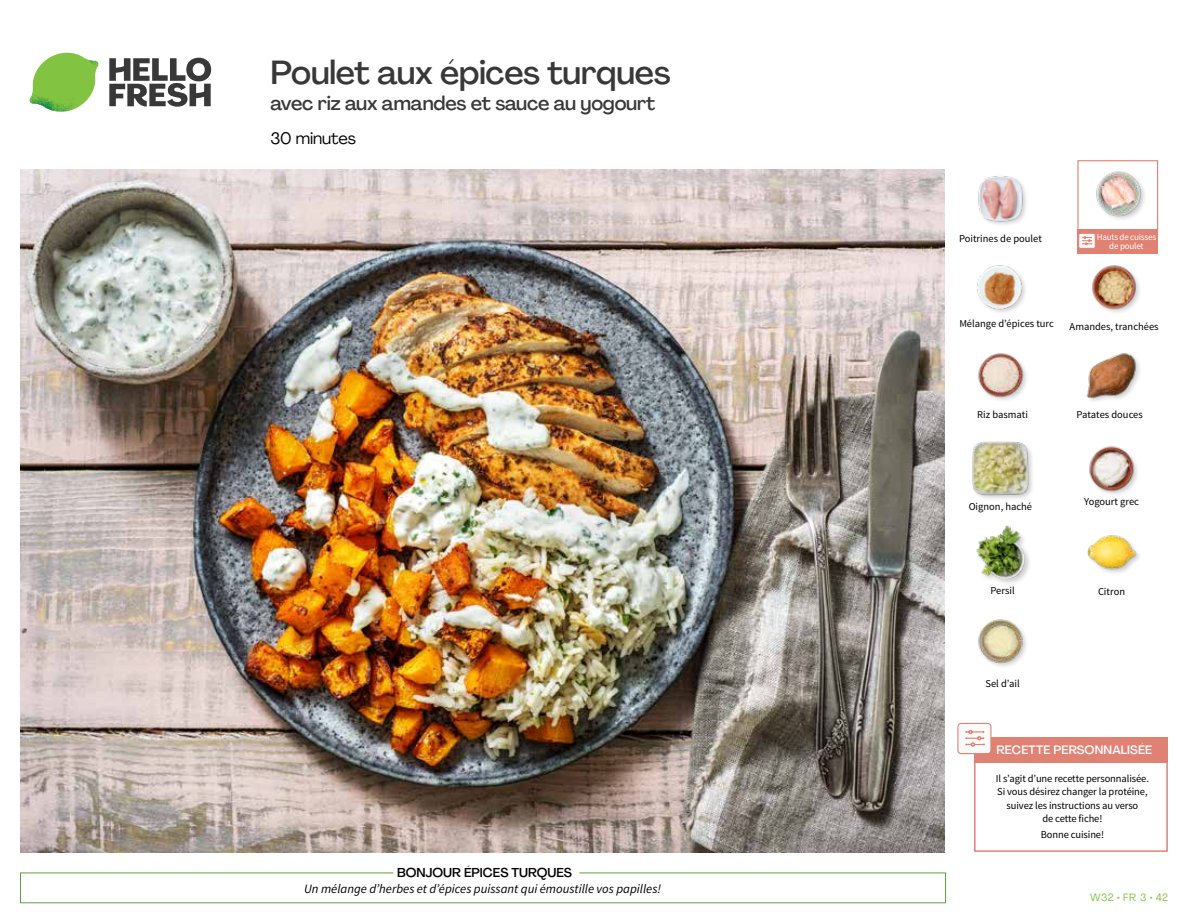
<style>
.page{position:relative;width:1188px;height:918px;background:#fff}
.page>*{position:absolute;margin:0;border:0;box-sizing:border-box;transform-origin:0 0}
.t1{font:500 33px "Agrandir";letter-spacing:-.01em;color:#383839}
.t2{font:500 19.5px "Agrandir";letter-spacing:-.01em;color:#383839}
.t3{font:16.5px "Agrandir";letter-spacing:-.01em;color:#000}
.t4{font:italic 12.75px "Source Sans Pro";color:#000}
.t5{font:500 12.75px "Agrandir";color:#000}
.t6{font:500 12px "Agrandir";letter-spacing:.01em;color:#fff}
.t7{font:10.5px/13.5px "Source Sans Pro";letter-spacing:-.01em;color:#000;text-align:center}
.t8{font:10.5px "Agrandir";letter-spacing:.05em;color:#82c341}
.t9{font:9px/9px "Source Sans Pro";letter-spacing:-.02em;color:#fff;text-align:center}
</style>
<div class="page">
<div style="left:1077px;top:160px;width:81px;height:72px;border:1px solid #df8273"></div>
<div style="left:1077px;top:229px;width:81px;height:25px;background:#df8273"></div>
<div style="left:1079px;top:233px;width:16px;height:15px;background:#fafafa;border-radius:2px"></div>
<div style="left:1078px;top:233px;width:18px;height:16px;border:1px solid #df8273;border-radius:2px"></div>
<svg style="left:1083px;top:237px;width:10px;height:8px"></svg>
<img style="left:1096px;top:171px;width:49px;height:48px">
<div style="left:974px;top:743px;width:194px;height:109px;border:2px solid #df8273"></div>
<div style="left:974px;top:738px;width:194px;height:25px;background:#df8273"></div>
<div style="left:958px;top:723px;width:33px;height:31px;background:#fafafa;border-radius:3px"></div>
<div style="left:957px;top:723px;width:35px;height:31px;border:1px solid #df8273;border-radius:3px"></div>
<svg style="left:966px;top:730px;width:19px;height:17px"></svg>
<svg style="left:109px;top:57px;width:102px;height:50px"></svg>
<svg style="left:34px;top:53px;width:62px;height:40px"></svg>
<img style="left:67px;top:53px;width:32px;height:26px">
<img style="left:33px;top:75px;width:59px;height:11px">
<img style="left:29px;top:79px;width:61px;height:33px">
<img style="left:65px;top:86px;width:27px;height:25px">
<div style="left:20px;top:873px;width:926px;height:30px;border:1px solid #609f43"></div>
<div style="left:393px;top:865px;width:186px;height:15px;background:#fff"></div>
<img style="left:21px;top:170px;width:924px;height:682px">
<img style="left:978px;top:619px;width:48px;height:48px">
<img style="left:1087px;top:535px;width:50px;height:38px">
<div style="left:975px;top:525px;width:57px;height:61px;background:#000;opacity:.2"></div>
<img style="left:975px;top:526px;width:52px;height:53px">
<img style="left:1089px;top:446px;width:49px;height:49px">
<div style="left:971px;top:441px;width:64px;height:60px;background:#000;opacity:.2"></div>
<img style="left:972px;top:441px;width:57px;height:56px">
<img style="left:1086px;top:353px;width:54px;height:48px">
<img style="left:978px;top:353px;width:49px;height:47px">
<img style="left:1092px;top:265px;width:48px;height:47px">
<img style="left:977px;top:265px;width:49px;height:48px">
<img style="left:978px;top:176px;width:48px;height:49px">
<h1 class="t1" style="left:271px;top:52px;width:402px">Poulet aux épices turques</h1>
<h2 class="t2" style="left:271px;top:91px;width:386px">avec riz aux amandes et sauce au yogourt</h2>
<h3 class="t3" style="left:271px;top:128px;width:87px">30 minutes</h3>
<p class="t5" style="left:397px;top:864px;width:176px">BONJOUR ÉPICES TURQUES</p>
<p class="t4" style="left:304px;top:881px;width:358px">Un mélange d’herbes et d’épices puissant qui émoustille vos papilles!</p>
<p class="t7" style="left:959px;top:232px;width:84px">Poitrines de poulet</p>
<p class="t9" style="left:1097px;top:232px;width:61px">Hauts de cuisses de poulet</p>
<p class="t7" style="left:959px;top:317px;width:96px">Mélange d’épices turc</p>
<p class="t7" style="left:1070px;top:320px;width:91px">Amandes, tranchées</p>
<p class="t7" style="left:977px;top:408px;width:52px">Riz basmati</p>
<p class="t7" style="left:1077px;top:408px;width:68px">Patates douces</p>
<p class="t7" style="left:969px;top:500px;width:65px">Oignon, haché</p>
<p class="t7" style="left:1084px;top:495px;width:56px">Yogourt grec</p>
<p class="t7" style="left:991px;top:583px;width:26px">Persil</p>
<p class="t7" style="left:1098px;top:585px;width:29px">Citron</p>
<p class="t7" style="left:985px;top:677px;width:36px">Sel d’ail</p>
<p class="t6" style="left:997px;top:742px;width:157px">RECETTE PERSONNALISÉE</p>
<p class="t7" style="left:996px;top:772px;width:155px">Il s’agit d’une recette personnalisée.<br>Si vous désirez changer la protéine, suivez les instructions au verso<br>de cette fiche!</p>
<p class="t7" style="left:1041px;top:828px;width:65px">Bonne cuisine!</p>
<p class="t8" style="left:1090px;top:890px;width:80px">W32 • FR 3 • 42</p>
</div>
